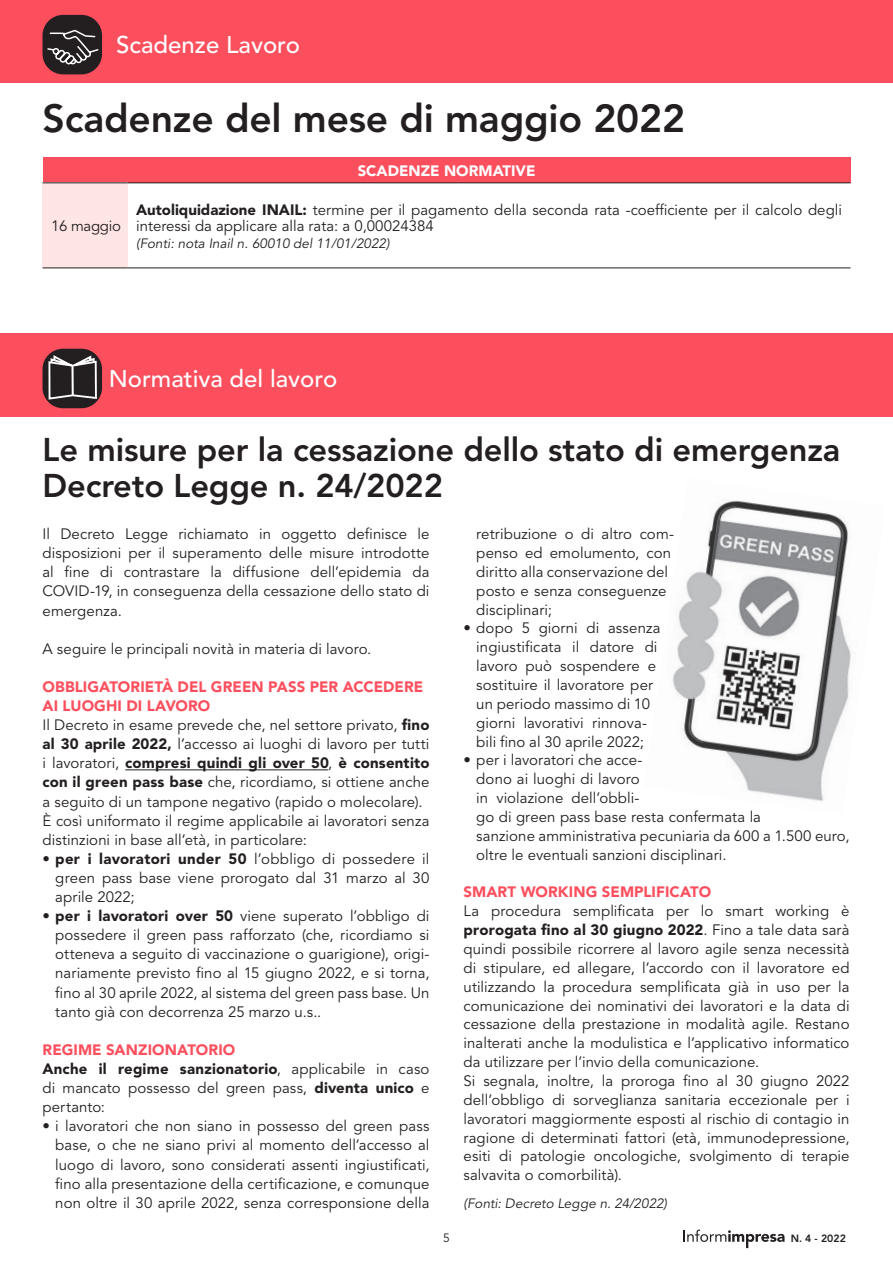
<style>
.page{position:relative;width:893px;height:1263px;background:#fff}
.page>*{position:absolute;margin:0;border:0;box-sizing:border-box;transform-origin:0 0}
.Normale{font:800 39px "Avenir LT Std";letter-spacing:-.005em;color:#231f20}
.Normale__Web{font:800 32.7px/35.4px "Avenir LT Std";letter-spacing:-.005em;color:#231f20}
.t1{font:500 24px "Avenir LT Std";color:#fff}
.Normale-2{font:15px/18.9px "Avenir LT Std";letter-spacing:.005em;color:#231f20;text-align:justify}
.Normale-3{font:900 15px/19px "Avenir LT Std";letter-spacing:.005em;color:#fc4f5e}
.Normale-4{font:900 15px "Avenir LT Std";color:#fff}
.Normale-5{font:15px "Avenir LT Std";letter-spacing:-.02em;color:#231f20}
.Normale-6{font:italic 13.5px "Avenir LT Std";color:#231f20}
.t2{font:12px "Avenir LT Std";color:#231f20}
.t3{font:800 10.5px "Avenir LT Std";color:#231f20}
.s1{font-weight:900}
</style>
<div class="page">
<div style="left:0;top:0;width:893px;height:83px;background:#fc4f5e"></div>
<div style="left:43px;top:15px;width:59px;height:59px;background:#231f20;border-radius:21px"></div>
<svg style="left:46px;top:29px;width:53px;height:37px"></svg>
<svg style="left:684px;top:1229px;width:100px;height:19px"></svg>
<div style="left:43px;top:157px;width:807px;height:26px;background:#fc4f5e"></div>
<div style="left:43px;top:183px;width:85px;height:85px;background:#ffe6e5"></div>
<hr style="left:128px;top:267px;width:722px;height:1px;background:#231f20">
<hr style="left:43px;top:182px;width:85px;height:1px;background:#231f20">
<hr style="left:128px;top:182px;width:722px;height:1px;background:#231f20">
<hr style="left:43px;top:267px;width:85px;height:1px;background:#231f20">
<hr style="left:125px;top:769px;width:203px;height:1px;background:#231f20">
<div style="left:0;top:334px;width:893px;height:83px;background:#fc4f5e"></div>
<div style="left:43px;top:349px;width:59px;height:59px;background:#231f20;border-radius:21px"></div>
<svg style="left:47px;top:353px;width:51px;height:48px"></svg>
<img style="left:672px;top:500px;width:179px;height:302px">
<h3 class="t1" style="left:116px;top:31px;width:185px">Scadenze Lavoro</h3>
<p class="Normale" style="left:43px;top:95px;width:644px">Scadenze del mese di maggio 2022</p>
<p class="Normale-4" style="left:358px;top:161px;width:179px">SCADENZE NORMATIVE</p>
<p class="Normale-5" style="left:51px;top:217px;width:71px">16 maggio</p>
<p class="Normale-2" style="left:136px;top:202px;width:707px;line-height:16.5px"><span class="s1">Autoliquidazione INAIL:</span> termine per il pagamento della seconda rata -coefficiente per il calcolo degli interessi da applicare alla rata: a 0,00024384</p>
<p class="Normale-6" style="left:136px;top:235px;width:255px">(Fonti: nota Inail n. 60010 del 11/01/2022)</p>
<p class="t1" style="left:109px;top:364px;width:230px">Normativa del lavoro</p>
<p class="Normale__Web" style="left:43px;top:432px;width:799px">Le misure per la cessazione dello stato di emergenza<br>Decreto Legge n. 24/2022</p>
<p class="Normale-2" style="left:43px;top:525px;width:388px">Il Decreto Legge richiamato in oggetto definisce le disposizioni per il superamento delle misure introdotte al fine di contrastare la diffusione dell’epidemia da COVID-19, in conseguenza della cessazione dello stato di emergenza.</p>
<p class="Normale-2" style="left:43px;top:639px;width:330px">A seguire le principali novità in materia di lavoro.</p>
<p class="Normale-3" style="left:43px;top:677px;width:382px">OBBLIGATORIETÀ DEL GREEN PASS PER ACCEDERE<br>AI LUOGHI DI LAVORO</p>
<p class="Normale-2" style="left:43px;top:716px;width:388px">Il Decreto in esame prevede che, nel settore privato, <span class="s1">fino al 30 aprile 2022,</span> l’accesso ai luoghi di lavoro per tutti i lavoratori, <span class="s1">compresi quindi gli over 50</span>, <span class="s1">è consentito con il green pass base</span> che, ricordiamo, si ottiene anche a seguito di un tampone negativo (rapido o molecolare).</p>
<p class="Normale-2" style="left:43px;top:811px;width:388px">È così uniformato il regime applicabile ai lavoratori senza distinzioni in base all’età, in particolare:</p>
<p class="Normale-2" style="left:55px;top:850px;width:376px;text-indent:-13px">• <span class="s1">per i lavoratori under 50</span> l’obbligo di possedere il green pass base viene prorogato dal 31 marzo al 30 aprile 2022;</p>
<p class="Normale-2" style="left:55px;top:907px;width:376px;text-indent:-13px">• <span class="s1">per i lavoratori over 50</span> viene superato l’obbligo di possedere il green pass rafforzato (che, ricordiamo si otteneva a seguito di vaccinazione o guarigione), origi&shy;nariamente previsto fino al 15 giugno 2022, e si torna, fino al 30 aprile 2022, al sistema del green pass base. Un tanto già con decorrenza 25 marzo u.s..</p>
<p class="Normale-3" style="left:43px;top:1040px;width:194px">REGIME SANZIONATORIO</p>
<p class="Normale-2" style="left:43px;top:1060px;width:388px"><span class="s1">Anche il regime sanzionatorio</span>, applicabile in caso di mancato possesso del green pass, <span class="s1">diventa unico</span> e pertanto:</p>
<p class="Normale-2" style="left:55px;top:1117px;width:376px;text-indent:-13px">• i lavoratori che non siano in possesso del green pass base, o che ne siano privi al momento dell’accesso al luogo di lavoro, sono considerati assenti ingiustificati, fino alla presentazione della certificazione, e comunque non oltre il 30 aprile 2022, senza corresponsione della</p>
<p class="Normale-2" style="left:476px;top:525px;width:199px;text-align:left">retribuzione o di altro com&shy;penso ed emolumento, con diritto alla conservazione del posto e senza conseguenze disciplinari;</p>
<p class="Normale-2" style="left:476px;top:619px;width:186px;text-align:left;text-indent:-13px">• dopo 5 giorni di assenza ingiustificata il datore di lavoro può sospendere e sostituire il lavoratore per un periodo massimo di 10 giorni lavorativi rinnova&shy;bili fino al 30 aprile 2022;</p>
<p class="Normale-2" style="left:476px;top:751px;width:375px;text-align:left;text-indent:-13px">• per i lavoratori che acce-<br>dono ai luoghi di lavoro<br>in violazione dell’obbli-<br>go di green pass base resta confermata la<br>sanzione amministrativa pecuniaria da 600 a 1.500 euro, oltre le eventuali sanzioni disciplinari.</p>
<p class="Normale-3" style="left:464px;top:883px;width:249px">SMART WORKING SEMPLIFICATO</p>
<p class="Normale-2" style="left:464px;top:902px;width:388px">La procedura semplificata per lo smart working è <span class="s1">prorogata fino al 30 giugno 2022</span>. Fino a tale data sarà quindi possibile ricorrere al lavoro agile senza necessità di stipulare, ed allegare, l’accordo con il lavoratore ed utilizzando la procedura semplificata già in uso per la comunicazione dei nominativi dei lavoratori e la data di cessazione della prestazione in modalità agile. Restano inalterati anche la modulistica e l’applicativo informatico da utilizzare per l’invio della comunicazione.</p>
<p class="Normale-2" style="left:464px;top:1072px;width:388px">Si segnala, inoltre, la proroga fino al 30 giugno 2022 dell’obbligo di sorveglianza sanitaria eccezionale per i lavoratori maggiormente esposti al rischio di contagio in ragione di determinati fattori (età, immunodepressione, esiti di patologie oncologiche, svolgimento di terapie salvavita o comorbilità).</p>
<p class="Normale-6" style="left:464px;top:1195px;width:205px">(Fonti: Decreto Legge n. 24/2022)</p>
<p class="t2" style="left:443px;top:1231px;width:8px">5</p>
<p class="t3" style="left:791px;top:1232px;width:57px">N. 4 - 2022</p>
</div>
